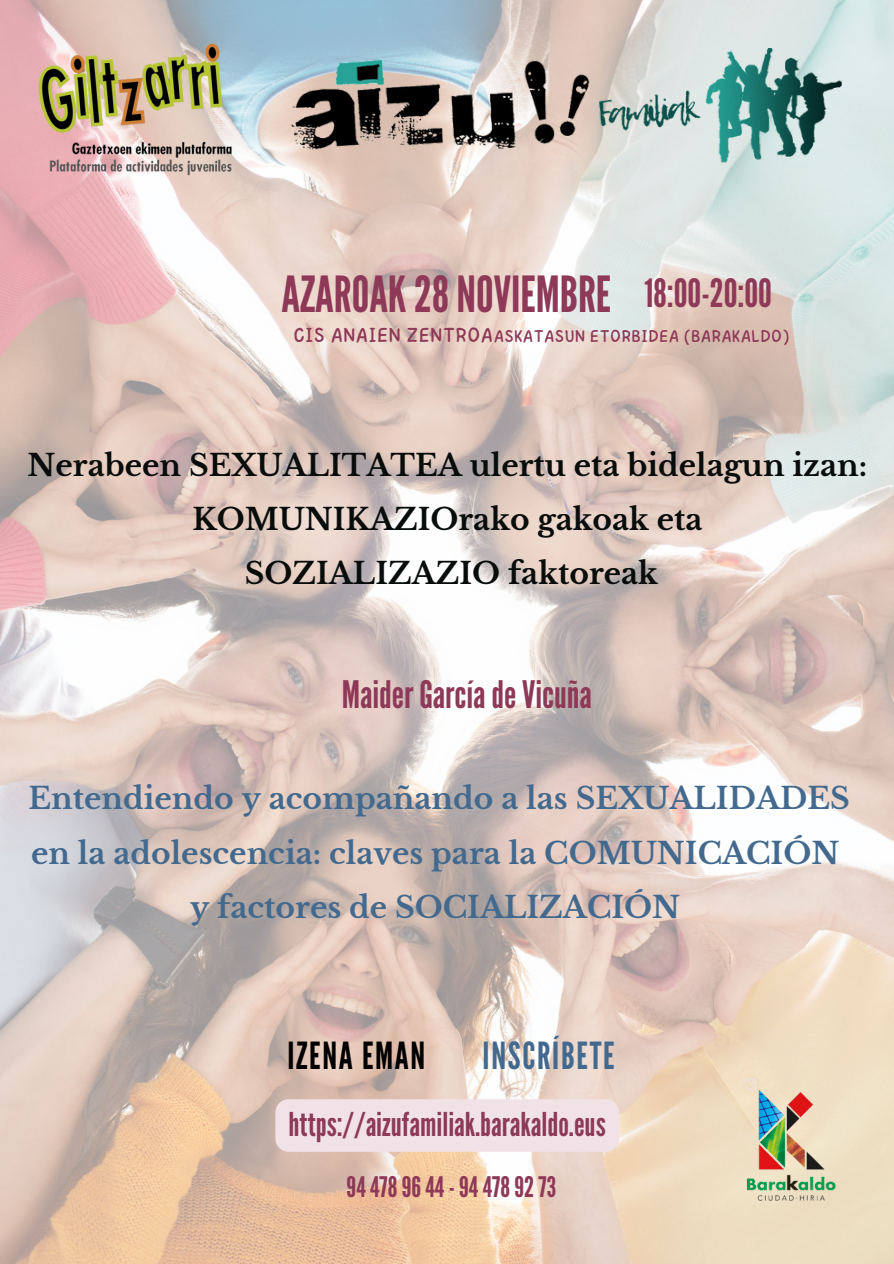
<style>
.page{position:relative;width:894px;height:1264px;background:#fff}
.page>*{position:absolute;margin:0;border:0;box-sizing:border-box;transform-origin:0 0}
.t1{font:49.65px "League Gothic";color:#8d3957}
.t2{font:39px "League Gothic";color:#8d3957}
.t3{font:37.8px "League Gothic";color:#8d3957}
.t4{font:37.35px "League Gothic";letter-spacing:.045em;color:#436a8e}
.t5{font:37.35px "League Gothic";letter-spacing:.045em;color:#000}
.t6{font:32.85px "League Gothic";color:#8d3957}
.t7{font:700 29.7px/54px "Libre Baskerville";color:#436a8e}
.t8{font:700 29.7px "Libre Baskerville";color:#080d0c}
.t9{font:28.35px "League Gothic";color:#8d3957}
.t10{font:20.25px "Childos Arabic";letter-spacing:.045em;color:#8d3957}
.t11{font:17.1px "Childos Arabic";letter-spacing:.045em;color:#8d3957}
</style>
<div class="page">
<img style="left:0;top:0;width:893px;height:1263px">
<img style="left:246px;top:49px;width:604px;height:118px">
<img style="left:727px;top:1072px;width:124px;height:144px">
<div style="left:275px;top:1099px;width:344px;height:52px;background:#f1e2e8;border-radius:13px"></div>
<img style="left:27px;top:34px;width:217px;height:148px">
<p class="t1" style="left:281px;top:265px;width:331px">AZAROAK28NOVIEMBRE</p>
<p class="t2" style="left:644px;top:270px;width:129px">18:00-20:00</p>
<p class="t10" style="left:294px;top:321px;width:200px">CIS ANAIEN ZENTROA</p>
<p class="t11" style="left:494px;top:324px;width:296px">ASKATASUN ETORBIDEA (BARAKALDO)</p>
<p class="t8" style="left:28px;top:447px;width:840px">Nerabeen SEXUALITATEA ulertu eta bidelagun izan:</p>
<p class="t8" style="left:192px;top:501px;width:511px">KOMUNIKAZIOrako gakoak eta</p>
<p class="t8" style="left:245px;top:555px;width:414px">SOZIALIZAZIO faktoreak</p>
<p class="t3" style="left:342px;top:672px;width:251px">MaiderGarcíadeVicuña</p>
<p class="t7" style="left:29px;top:772px;width:822px">Entendiendo y acompañando a las SEXUALIDADES en la adolescencia: claves para la COMUNICACIÓN</p>
<p class="t7" style="left:190px;top:880px;width:491px">y factores de SOCIALIZACIÓN</p>
<p class="t5" style="left:287px;top:1034px;width:139px">IZENA EMAN</p>
<p class="t4" style="left:482px;top:1034px;width:133px">INSCRÍBETE</p>
<p class="t6" style="left:288px;top:1105px;width:318px">https://aizufamiliak.barakaldo.eus</p>
<p class="t9" style="left:346px;top:1170px;width:211px">944789644-944789273</p>
</div>
